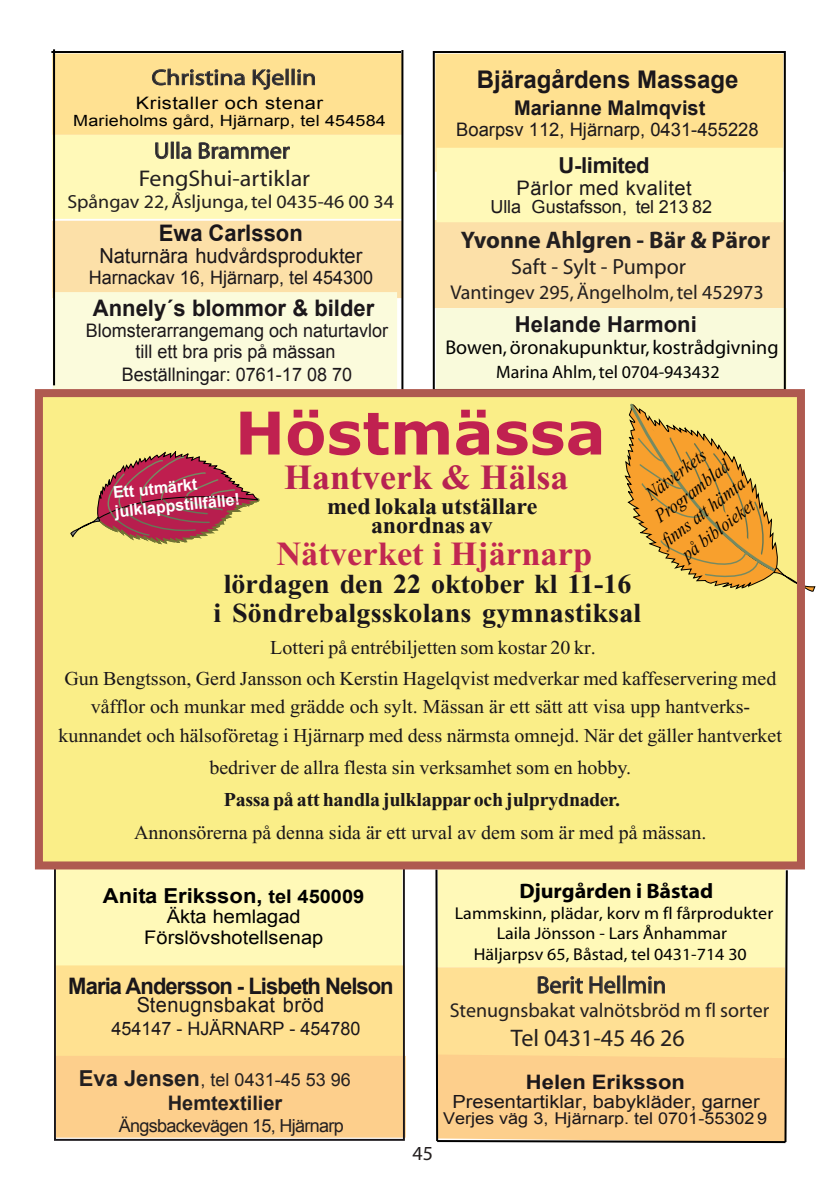
<style>
.page{position:relative;width:840px;height:1191px;background:#fff}
.page>*{position:absolute;margin:0;border:0;box-sizing:border-box;transform-origin:0 0}
.t1{font:700 59px "Verdana";letter-spacing:.005em;color:#c02150}
.t2{font:700 35.4px "Times New Roman";color:#b72252}
.t3{font:700 33.8px "Times New Roman";color:#c12751}
.t4{font:700 27.6px/28.6px "Times New Roman";letter-spacing:.005em;color:#1a161a;text-align:center}
.t5{font:700 24.4px "Arial";color:#1b171b}
.t6{font:24px "Myriad";color:#231f20}
.t7{font:700 24px "Myriad";color:#231f20}
.t8{font:700 23.6px/19.8px "Times New Roman";letter-spacing:-.01em;color:#1a161a;text-align:center}
.t9{font:22.8px/27.4px "Myriad";color:#231f20;text-align:center;scale:1.05 1}
.t10{font:700 22.8px "Arial";color:#1b171b}
.t11{font:700 22.8px "Arial";color:#1a161a}
.t12{font:700 22.6px "Arial";letter-spacing:-.04em;color:#1a161a}
.t13{font:22px "Myriad";color:#231f20;scale:1.16 1}
.t14{font:22px "Myriad";color:#231f20}
.t15{font:700 22px "Arial";letter-spacing:.005em;color:#1a161a}
.t16{font:700 22px "Arial";letter-spacing:-.02em;color:#1b171b}
.t17{font:700 21px "Myriad";letter-spacing:-.005em;color:#000;scale:1.05 1}
.t18{font:20.6px "Arial";color:#1a161a}
.t19{font:700 20.6px "Arial";color:#000;scale:1.07 1}
.t20{font:20.6px "Arial";letter-spacing:.025em;color:#1a161a}
.t21{font:700 20.2px "Arial";color:#1b171b}
.t22{font:20px "Myriad";color:#231f20}
.t23{font:20px "Myriad";color:#000}
.t24{font:20px "Arial";letter-spacing:.025em;color:#1b171b}
.t25{font:700 20px "Arial";color:#1a161a;scale:1.1 1}
.t26{font:700 20px "Arial";color:#231f20}
.t27{font:19.6px/31.4px "Times New Roman";color:#1a161a}
.t28{font:700 19.6px "Times New Roman";letter-spacing:-.015em;color:#1a161a}
.t29{font:italic 19.2px/23px "Times New Roman";color:#000;text-align:center;scale:.87 1}
.t30{font:19px "Myriad";color:#231f20;scale:1.05 1}
.t31{font:18.8px/20.8px "Arial";letter-spacing:.005em;color:#000;text-align:center;scale:1.07 1}
.t32{font:18.6px/22px "Arial";color:#1b171b;text-align:center}
.t33{font:18.6px "Arial";color:#1a161a}
.t34{font:18.2px "Arial";color:#1a161a;scale:1.1 1}
.t35{font:18px "Myriad";color:#000}
.t36{font:18px "Arial";letter-spacing:-.035em;color:#231f20}
.t37{font:18px "Arial";color:#231f20}
.t38{font:18px "Arial";letter-spacing:-.01em;color:#1b171b}
.t39{font:17.2px/20.6px "Myriad";color:#000;text-align:center;scale:1.05 1}
.t40{font:17.2px "Arial";letter-spacing:.025em;color:#000;scale:1.16 1}
.t41{font:16.4px "Arial";color:#1a161a;scale:1.1 1}
.t42{font:700 16.2px/19.4px "Arial";color:#fff}
.t43{font:15.4px "Arial";letter-spacing:.01em;color:#000;scale:1.16 1}
.s1{font-size:18.8px}
.s2{font-weight:700;font-size:22px}
</style>
<div class="page">
<div style="left:434px;top:220px;width:350px;height:88px;background:#fce0a8"></div>
<div style="left:56px;top:868px;width:346px;height:100px;background:#fff9b8"></div>
<div style="left:56px;top:965px;width:348px;height:103px;background:#ffe191"></div>
<div style="left:56px;top:1056px;width:349px;height:81px;background:#fdcf8c"></div>
<div style="left:435px;top:308px;width:351px;height:89px;background:#f9fadb"></div>
<div style="left:435px;top:54px;width:348px;height:118px;background:#ffe191"></div>
<div style="left:436px;top:148px;width:346px;height:74px;background:#fff9b8"></div>
<svg style="left:51px;top:49px;width:353px;height:340px;background:#f8eab4"></svg>
<div style="left:432px;top:51px;width:353px;height:340px;border:2px solid #000"></div>
<div style="left:40px;top:396px;width:761px;height:472px;background:#faee88"></div>
<svg style="left:624px;top:402px;width:190px;height:190px"></svg>
<svg style="left:70px;top:451px;width:190px;height:94px"></svg>
<div style="left:54px;top:863px;width:350px;height:277px;border:2px solid #1a161a"></div>
<div style="left:35px;top:389px;width:769px;height:480px;border:8px solid #af5a50"></div>
<svg style="left:434px;top:867px;width:354px;height:277px;background:#fbe19e"></svg>
<p class="t13" style="left:151px;top:66px;width:143px">Christina Kjellin</p>
<p class="t40" style="left:136px;top:92px;width:163px">Kristaller och stenar</p>
<p class="t43" style="left:73px;top:110px;width:271px">Marieholms gård, Hjärnarp, tel 454584</p>
<p class="t9" style="left:139px;top:138px;width:165px">Ulla Brammer<br>FengShui-artiklar</p>
<p class="t30" style="left:67px;top:193px;width:312px">Spångav 22, Åsljunga, tel 0435-46 00 34</p>
<p class="t5" style="left:476px;top:63px;width:263px">Bjäragårdens Massage</p>
<p class="t21" style="left:514px;top:95px;width:193px">Marianne Malmqvist</p>
<p class="t32" style="left:456px;top:119px;width:304px">Boarpsv 112, Hjärnarp, 0431-455228</p>
<p class="t16" style="left:558px;top:151px;width:92px">U-limited</p>
<p class="t24" style="left:516px;top:175px;width:176px">Pärlor med kvalitet</p>
<p class="t38" style="left:490px;top:195px;width:223px">Ulla Gustafsson, tel 213 82</p>
<p class="t11" style="left:159px;top:218px;width:146px">Ewa Carlsson</p>
<p class="t18" style="left:99px;top:242px;width:264px">Naturnära hudvårdsprodukter</p>
<p class="t33" style="left:89px;top:265px;width:286px">Harnackav 16, Hjärnarp, tel 454300</p>
<p class="t10" style="left:93px;top:292px;width:283px">Annely´s blommor &amp; bilder</p>
<p class="t32" style="left:86px;top:319px;width:304px">Blomsterarrangemang och naturtavlor till ett bra pris på mässan<br>Beställningar: 0761-17 08 70</p>
<p class="t15" style="left:514px;top:309px;width:183px">Helande Harmoni</p>
<p class="t7" style="left:460px;top:228px;width:311px">Yvonne Ahlgren - Bär &amp; Päror</p>
<p class="t14" style="left:511px;top:256px;width:176px">Saft - Sylt - Pumpor</p>
<p class="t22" style="left:450px;top:282px;width:314px">Vantingev 295, Ängelholm, tel 452973</p>
<p class="t23" style="left:445px;top:337px;width:334px">Bowen, öronakupunktur, kostrådgivning</p>
<p class="t35" style="left:496px;top:363px;width:225px">Marina Ahlm,tel 0704-943432</p>
<h1 class="t1" style="left:235px;top:391px;width:372px">Höstmässa</h1>
<h2 class="t2" style="left:284px;top:457px;width:286px">Hantverk &amp; Hälsa</h2>
<p class="t8" style="left:327px;top:496px;width:212px">med lokala utställare anordnas av</p>
<h3 class="t3" style="left:276px;top:534px;width:317px">Nätverket i Hjärnarp</h3>
<h3 class="t4" style="left:213px;top:570px;width:429px">lördagen den 22 oktober kl 11-16<br>i Söndrebalgsskolans gymnastiksal</h3>
<p class="t27" style="left:64px;top:632px;width:713px;text-indent:206px">Lotteri på entrébiljetten som kostar 20 kr.<br>Gun Bengtsson, Gerd Jansson och Kerstin Hagelqvist medverkar med kaffeservering med</p>
<p class="t27" style="left:58px;top:692px;width:724px;line-height:29px;text-align:center">våfflor och munkar med grädde och sylt. Mässan är ett sätt att visa upp hantverks&shy;kunnandet och hälsoföretag i Hjärnarp med dess närmsta omnejd. När det gäller hantverket</p>
<p class="t29" style="left:628px;top:497px;width:116px;rotate:-38deg">äN tverkets<br>Pro rg amblad<br>i nf ht t asn ä m t a åp b i b l o i e tek</p>
<p class="t42" style="left:112px;top:483px;width:127px;rotate:-6deg">Ett utmärkt julklappstillfälle!</p>
<p class="t27" style="left:209px;top:752px;width:423px">bedriver de allra flesta sin verksamhet som en hobby.</p>
<p class="t28" style="left:224px;top:788px;width:397px">Passa på att handla julklappar och julprydnader.</p>
<p class="t27" style="left:134px;top:817px;width:573px">Annonsörerna på denna sida är ett urval av dem som är med på mässan.</p>
<p class="t19" style="left:103px;top:882px;width:245px">Anita Eriksson, <span class="s1">tel 450009</span></p>
<p class="t31" style="left:144px;top:906px;width:169px">Äkta hemlagad<br>Förslövshotellsenap</p>
<p class="t12" style="left:68px;top:970px;width:327px">Maria Andersson - Lisbeth Nelson</p>
<p class="t20" style="left:137px;top:991px;width:189px">Stenugnsbakat bröd</p>
<p class="t33" style="left:111px;top:1016px;width:250px">454147 - HJÄRNARP - 454780</p>
<p class="t37" style="left:79px;top:1068px;width:273px"><span class="s2">Eva Jensen</span>, tel 0431-45 53 96</p>
<p class="t26" style="left:168px;top:1090px;width:116px">Hemtextilier</p>
<p class="t36" style="left:119px;top:1113px;width:226px">Ängsbackevägen 15, Hjärnarp</p>
<p class="t22" style="left:412px;top:1143px;width:22px">45</p>
<p class="t17" style="left:519px;top:880px;width:186px">Djurgården i Båstad</p>
<p class="t39" style="left:454px;top:903px;width:305px">Lammskinn, plädar, korv m fl fårprodukter<br>Laila Jönsson - Lars Ånhammar<br>Häljarpsv 65, Båstad, tel 0431-714 30</p>
<p class="t6" style="left:536px;top:973px;width:131px">Berit Hellmin</p>
<p class="t22" style="left:449px;top:1000px;width:321px">Stenugnsbakat valnötsbröd m fl sorter</p>
<p class="t6" style="left:510px;top:1026px;width:175px">Tel 0431-45 46 26</p>
<p class="t25" style="left:525px;top:1068px;width:146px">Helen Eriksson</p>
<p class="t34" style="left:452px;top:1089px;width:280px">Presentartiklar, babykläder, garner</p>
<p class="t41" style="left:443px;top:1107px;width:296px">Verjes väg 3, Hjärnarp. tel 0701-55302 9</p>
</div>
